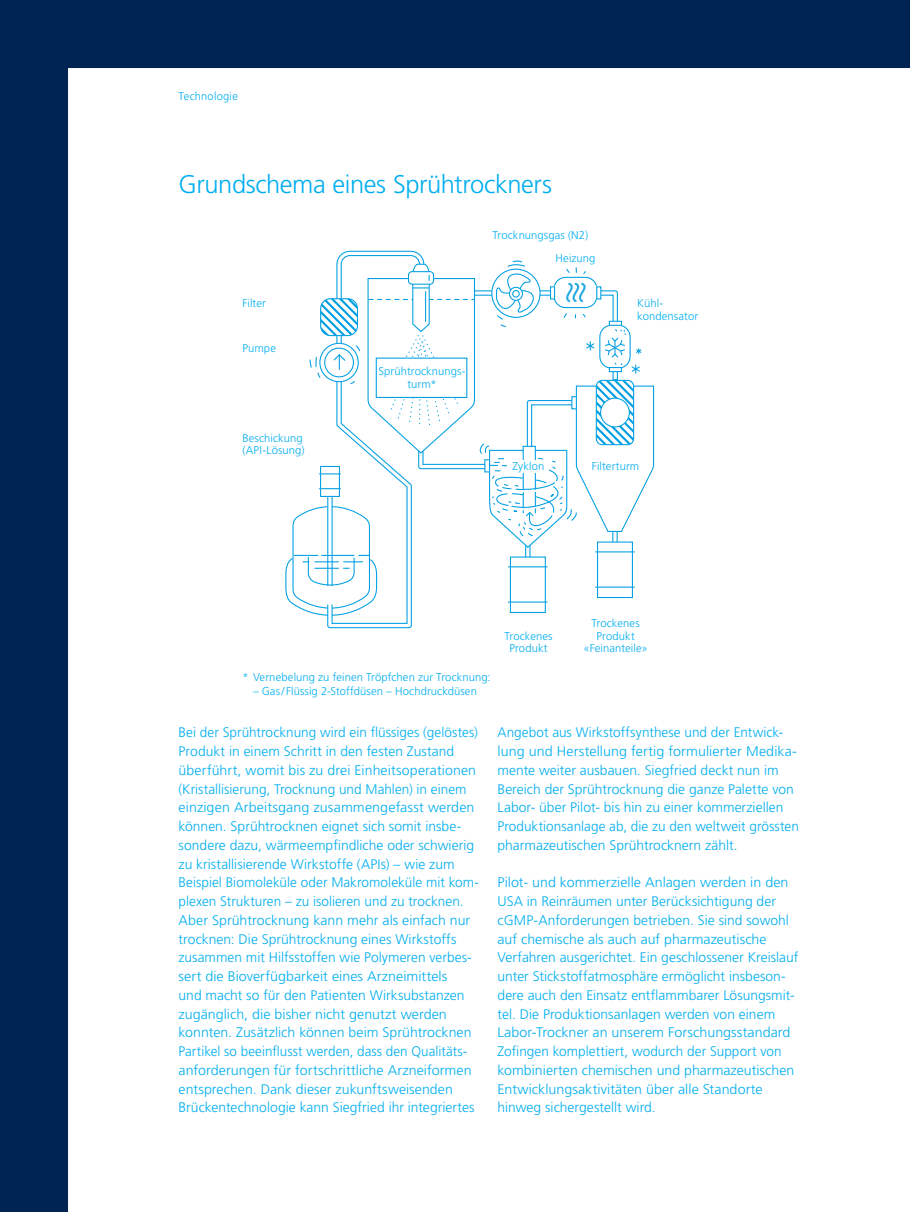
<style>
.page{position:relative;width:910px;height:1212px;background:#002454}
.page>*{position:absolute;margin:0;border:0;box-sizing:border-box;transform-origin:0 0}
.t1{font:300 25.5px "Frutiger LT Std";letter-spacing:-.015em;color:#00aeef}
.t2{font:300 13.8px/18.8px "Frutiger LT Std";color:#00aeef}
.t3{font:300 11.25px/12.8px "Frutiger LT Std";letter-spacing:.01em;color:#00aeef}
</style>
<div class="page">
<div style="left:68px;top:68px;width:842px;height:1144px;background:#fff"></div>
<svg style="left:285px;top:250px;width:370px;height:379px;background:#eef8fd"></svg>
<div style="left:507px;top:460px;width:42px;height:12px;background:#fff"></div>
<div style="left:583px;top:460px;width:65px;height:12px;background:#fff"></div>
<p class="t3" style="left:179px;top:90px;width:61px">Technologie</p>
<h1 class="t1" style="left:179px;top:170px;width:375px">Grundschema eines Sprühtrockners</h1>
<p class="t3" style="left:242px;top:297px;width:25px">Filter</p>
<p class="t3" style="left:242px;top:342px;width:35px">Pumpe</p>
<p class="t3" style="left:242px;top:432px;width:64px">Beschickung (API-Lösung)</p>
<p class="t3" style="left:556px;top:224px;width:41px;line-height:23px;text-indent:-63px">Trocknungsgas (N2)<br>Heizung</p>
<p class="t3" style="left:378px;top:365px;width:89px;text-align:center">Sprühtrocknungs&shy;turm*</p>
<p class="t3" style="left:637px;top:297px;width:62px">Kühl&shy;kondensator</p>
<p class="t3" style="left:512px;top:460px;width:33px">Zyklon</p>
<p class="t3" style="left:592px;top:460px;width:49px">Filterturm</p>
<p class="t3" style="left:504px;top:629px;width:50px;text-align:center">Trockenes<br>Produkt</p>
<p class="t3" style="left:583px;top:617px;width:66px;text-align:center">Trockenes<br>Produkt «Feinanteile»</p>
<p class="t3" style="left:242px;top:671px;width:250px">* Vernebelung zu feinen Tröpfchen zur Trocknung:</p>
<p class="t3" style="left:253px;top:685px;width:225px">– Gas/ Flüssig 2-Stoffdüsen – Hochdruckdüsen</p>
<p class="t2" style="left:179px;top:723px;width:302px">Bei der Sprühtrocknung wird ein flüssiges (gelöstes)<br>Produkt in einem Schritt in den festen Zustand überführt, womit bis zu drei Einheitsoperationen (Kristallisierung, Trocknung und Mahlen) in einem einzigen Arbeitsgang zusammengefasst werden können. Sprühtrocknen eignet sich somit insbe&shy;sondere dazu, wärmeempfindliche oder schwierig zu kristallisierende Wirkstoffe (APIs) – wie zum Beispiel Biomoleküle oder Makromoleküle mit kom&shy;plexen Strukturen – zu isolieren und zu trocknen.<br>Aber Sprühtrocknung kann mehr als einfach nur trocknen: Die Sprühtrocknung eines Wirkstoffs zusammen mit Hilfsstoffen wie Polymeren verbes&shy;sert die Bioverfügbarkeit eines Arzneimittels<br>und macht so für den Patienten Wirksubstanzen zugänglich, die bisher nicht genutzt werden konnten. Zusätzlich können beim Sprühtrocknen Partikel so beeinflusst werden, dass den Qualitäts&shy;anforderungen für fortschrittliche Arzneiformen entsprechen. Dank dieser zukunftsweisenden Brückentechnologie kann Siegfried ihr integriertes</p>
<p class="t2" style="left:497px;top:723px;width:303px">Angebot aus Wirkstoffsynthese und der Entwick&shy;lung und Herstellung fertig formulierter Medika&shy;mente weiter ausbauen. Siegfried deckt nun im Bereich der Sprühtrocknung die ganze Palette von Labor- über Pilot- bis hin zu einer kommerziellen Produktionsanlage ab, die zu den weltweit grössten pharmazeutischen Sprühtrocknern zählt.</p>
<p class="t2" style="left:497px;top:873px;width:303px">Pilot- und kommerzielle Anlagen werden in den USA in Reinräumen unter Berücksichtigung der cGMP-Anforderungen betrieben. Sie sind sowohl auf chemische als auch auf pharmazeutische Verfahren ausgerichtet. Ein geschlossener Kreislauf unter Stickstoffatmosphäre ermöglicht insbeson&shy;dere auch den Einsatz entflammbarer Lösungsmit&shy;tel. Die Produktionsanlagen werden von einem Labor-Trockner an unserem Forschungsstandard Zofingen komplettiert, wodurch der Support von kombinierten chemischen und pharmazeutischen Entwicklungsaktivitäten über alle Standorte hinweg sichergestellt wird.</p>
</div>
